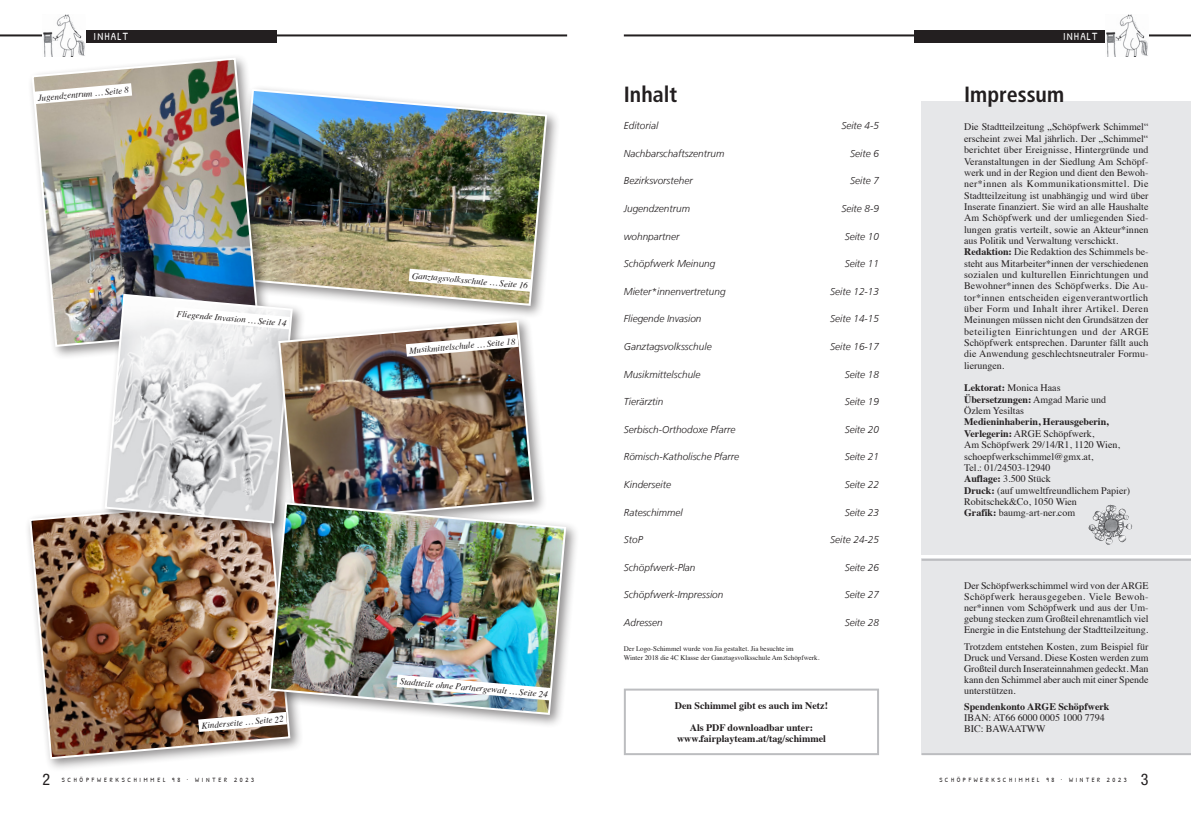
<style>
.page{position:relative;width:1191px;height:814px;background:#fff}
.page>*{position:absolute;margin:0;border:0;box-sizing:border-box;transform-origin:0 0}
.t1{font:700 condensed 22px "Frutiger LT Com";color:#231f20}
.t2{font:condensed 16px "Helvetica Neue LT Pro";color:#231f20}
.t3{font:11px "Patrick Hand";letter-spacing:.11em;color:#fff}
.t4{font:10px/11.3px "Times";color:#231f20}
.t5{font:italic 300 10px "Frutiger LT Com";color:#231f20}
.t6{font:700 10px/11px "Times";color:#231f20;text-align:center}
.t7{font:italic 9px "Times";color:#231f20}
.t8{font:7px/8.4px "Times";color:#231f20}
.t9{font:6.5px "Patrick Hand";letter-spacing:.43em;color:#231f20}
.t10{font:6.5px "Patrick Hand";letter-spacing:.41em;color:#231f20}
.s1{font-weight:700}
</style>
<div class="page">
<hr style="left:624px;top:34px;width:567px;height:2px;background:#231f20">
<div style="left:914px;top:30px;width:192px;height:12px;background:#231f20"></div>
<hr style="left:0;top:34px;width:567px;height:2px;background:#231f20">
<div style="left:85px;top:30px;width:192px;height:12px;background:#231f20"></div>
<img style="left:43px;top:14px;width:42px;height:39px">
<img style="left:1105px;top:14px;width:43px;height:43px">
<div style="left:230px;top:84px;width:330px;height:235px;background:#231f20;opacity:.5"></div>
<img style="left:273px;top:88px;width:275px;height:219px">
<svg style="left:409px;top:269px;width:122px;height:23px"></svg>
<div style="left:27px;top:53px;width:246px;height:307px;background:#231f20;opacity:.5"></div>
<img style="left:30px;top:56px;width:230px;height:292px">
<svg style="left:34px;top:83px;width:98px;height:21px"></svg>
<div style="left:24px;top:493px;width:280px;height:279px;background:#231f20;opacity:.5"></div>
<img style="left:28px;top:497px;width:263px;height:263px">
<svg style="left:198px;top:712px;width:89px;height:20px"></svg>
<div style="left:100px;top:289px;width:206px;height:247px;background:#231f20;opacity:.5"></div>
<svg style="left:103px;top:293px;width:191px;height:231px"></svg>
<svg style="left:173px;top:307px;width:117px;height:22px"></svg>
<div style="left:624px;top:688px;width:255px;height:67px;border:2px solid #bcbdc0"></div>
<div style="left:921px;top:102px;width:270px;height:453px;background:#e6e7e9"></div>
<img style="left:1088px;top:505px;width:44px;height:40px">
<div style="left:921px;top:559px;width:270px;height:196px;background:#e6e7e9"></div>
<hr style="left:921px;top:753px;width:270px;height:2px;background:#bcbdc0">
<hr style="left:921px;top:559px;width:270px;height:2px;background:#bcbdc0">
<div style="left:273px;top:315px;width:274px;height:220px;background:#231f20;opacity:.5"></div>
<img style="left:277px;top:319px;width:258px;height:178px">
<svg style="left:406px;top:334px;width:112px;height:22px"></svg>
<div style="left:264px;top:497px;width:315px;height:231px;background:#231f20;opacity:.5"></div>
<img style="left:268px;top:501px;width:299px;height:215px">
<img style="left:396px;top:674px;width:155px;height:26px">
<p class="t3" style="left:94px;top:28px;width:36px">INHALT</p>
<p class="t3" style="left:1063px;top:28px;width:36px">INHALT</p>
<p class="t7" style="left:37px;top:90px;width:93px;rotate:-5deg">Jugendzentrum … Seite 8</p>
<p class="t7" style="left:178px;top:306px;width:112px;rotate:5deg">Fliegende Invasion … Seite 14</p>
<p class="t7" style="left:201px;top:718px;width:84px;rotate:-5deg">Kinderseite … Seite 22</p>
<p class="t7" style="left:413px;top:268px;width:118px;rotate:5deg">Ganztagsvolksschule … Seite 16</p>
<p class="t7" style="left:408px;top:343px;width:108px;rotate:-5deg">Musikmittelschule … Seite 18</p>
<p class="t7" style="left:400px;top:673px;width:150px;rotate:5deg">Stadtteile ohne Partnergewalt … Seite 24</p>
<h1 class="t1" style="left:624px;top:81px;width:55px">Inhalt</h1>
<p class="t5" style="left:624px;top:120px;width:36px">Editorial</p>
<p class="t5" style="left:841px;top:120px;width:39px">Seite 4-5</p>
<p class="t5" style="left:624px;top:147px;width:102px">Nachbarschaftszentrum</p>
<p class="t5" style="left:850px;top:147px;width:30px">Seite 6</p>
<p class="t5" style="left:624px;top:175px;width:70px">Bezirksvorsteher</p>
<p class="t5" style="left:850px;top:175px;width:30px">Seite 7</p>
<p class="t5" style="left:624px;top:203px;width:68px">Jugendzentrum</p>
<p class="t5" style="left:841px;top:203px;width:39px">Seite 8-9</p>
<p class="t5" style="left:624px;top:230px;width:57px">wohnpartner</p>
<p class="t5" style="left:844px;top:230px;width:36px">Seite 10</p>
<p class="t5" style="left:624px;top:258px;width:93px">Schöpfwerk Meinung</p>
<p class="t5" style="left:844px;top:258px;width:36px">Seite 11</p>
<p class="t5" style="left:624px;top:285px;width:103px">Mieter*innenvertretung</p>
<p class="t5" style="left:830px;top:285px;width:50px">Seite 12-13</p>
<p class="t5" style="left:624px;top:313px;width:79px">Fliegende Invasion</p>
<p class="t5" style="left:830px;top:313px;width:50px">Seite 14-15</p>
<p class="t5" style="left:624px;top:340px;width:89px">Ganztagsvolksschule</p>
<p class="t5" style="left:830px;top:340px;width:50px">Seite 16-17</p>
<p class="t5" style="left:624px;top:368px;width:78px">Musikmittelschule</p>
<p class="t5" style="left:844px;top:368px;width:36px">Seite 18</p>
<p class="t5" style="left:624px;top:396px;width:41px">Tierärztin</p>
<p class="t5" style="left:844px;top:396px;width:36px">Seite 19</p>
<p class="t5" style="left:624px;top:423px;width:113px">Serbisch-Orthodoxe Pfarre</p>
<p class="t5" style="left:844px;top:423px;width:36px">Seite 20</p>
<p class="t5" style="left:624px;top:451px;width:117px">Römisch-Katholische Pfarre</p>
<p class="t5" style="left:844px;top:451px;width:36px">Seite 21</p>
<p class="t5" style="left:624px;top:478px;width:49px">Kinderseite</p>
<p class="t5" style="left:844px;top:478px;width:36px">Seite 22</p>
<p class="t5" style="left:624px;top:506px;width:60px">Rateschimmel</p>
<p class="t5" style="left:844px;top:506px;width:36px">Seite 23</p>
<p class="t5" style="left:624px;top:534px;width:20px">StoP</p>
<p class="t5" style="left:830px;top:534px;width:50px">Seite 24-25</p>
<p class="t5" style="left:624px;top:561px;width:73px">Schöpfwerk-Plan</p>
<p class="t5" style="left:844px;top:561px;width:36px">Seite 26</p>
<p class="t5" style="left:624px;top:589px;width:101px">Schöpfwerk-Impression</p>
<p class="t5" style="left:844px;top:589px;width:36px">Seite 27</p>
<p class="t5" style="left:624px;top:616px;width:40px">Adressen</p>
<p class="t5" style="left:844px;top:616px;width:36px">Seite 28</p>
<p class="t8" style="left:624px;top:644px;width:197px">Der Logo-Schimmel wurde von Jia gestaltet. Jia besuchte im<br>Winter 2018 die 4C Klasse der Ganztagsvolksschule Am Schöpfwerk.</p>
<p class="t6" style="left:675px;top:699px;width:155px">Den Schimmel gibt es auch im Netz!</p>
<p class="t6" style="left:677px;top:721px;width:150px">Als PDF downloadbar unter: www.fairplayteam.at/tag/schimmel</p>
<h1 class="t1" style="left:964px;top:81px;width:102px">Impressum</h1>
<p class="t4" style="left:964px;top:121px;width:186px">Die Stadtteilzeitung „Schöpfwerk Schimmel“ erscheint zwei Mal jährlich. Der „Schimmel“ berichtet über Ereignisse, Hintergründe und Veranstaltungen in der Siedlung Am Schöpf&shy;werk und in der Region und dient den Bewoh&shy;ner*innen als Kommunikationsmittel. Die Stadtteilzeitung ist unabhängig und wird über Inserate finanziert. Sie wird an alle Haushalte Am Schöpfwerk und der umliegenden Sied&shy;lungen gratis verteilt, sowie an Akteur*innen aus Politik und Verwaltung verschickt.<br><span class="s1">Redaktion:</span> Die Redaktion des Schimmels be&shy;steht aus Mitarbeiter*innen der verschiedenen sozialen und kulturellen Einrichtungen und Bewohner*innen des Schöpfwerks. Die Au&shy;tor*innen entscheiden eigenverantwortlich über Form und Inhalt ihrer Artikel. Deren Meinungen müssen nicht den Grundsätzen der beteiligten Einrichtungen und der ARGE Schöpfwerk entsprechen. Darunter fällt auch die Anwendung geschlechtsneutraler Formu&shy;lierungen.</p>
<p class="t4" style="left:964px;top:381px;width:144px"><span class="s1">Lektorat:</span> Monica Haas<br><span class="s1">Übersetzungen:</span> Amgad Marie und<br>Özlem Yesiltas</p>
<p class="t4" style="left:964px;top:415px;width:167px"><span class="s1">Medieninhaberin, Herausgeberin,<br>Verlegerin:</span> ARGE Schöpfwerk,<br>Am Schöpfwerk 29/14/R1, 1120 Wien, schoepfwerkschimmel@gmx.at,<br>Tel.: 01/24503-12940<br><span class="s1">Auflage:</span> 3.500 Stück<br><span class="s1">Druck:</span> (auf umweltfreundlichem Papier)<br>Robitschek&amp;Co, 1050 Wien<br><span class="s1">Grafik:</span> baumg-art-ner.com</p>
<p class="t4" style="left:964px;top:579px;width:186px;line-height:11px;text-align:justify">Der Schöpfwerkschimmel wird von der ARGE Schöpfwerk herausgegeben. Viele Bewoh&shy;ner*innen vom Schöpfwerk und aus der Um&shy;gebung stecken zum Großteil ehrenamtlich viel Energie in die Entstehung der Stadtteilzeitung.</p>
<p class="t4" style="left:964px;top:640px;width:186px;line-height:11px;text-align:justify">Trotzdem entstehen Kosten, zum Beispiel für Druck und Versand. Diese Kosten werden zum Großteil durch Inserateinnahmen gedeckt. Man kann den Schimmel aber auch mit einer Spende unterstützen.</p>
<p class="t6" style="left:964px;top:700px;width:147px">Spendenkonto ARGE Schöpfwerk</p>
<p class="t4" style="left:964px;top:711px;width:142px;line-height:11px">IBAN: AT66 6000 0005 1000 7794<br>BIC: BAWAATWW</p>
<h2 class="t2" style="left:43px;top:770px;width:9px">2</h2>
<p class="t9" style="left:62px;top:774px;width:194px">SCHÖPFWERKSCHIMMEL 98 . WINTER 2023</p>
<p class="t10" style="left:939px;top:774px;width:189px">SCHÖPFWERKSCHIMMEL 98 . WINTER 2023</p>
<h2 class="t2" style="left:1140px;top:770px;width:9px">3</h2>
</div>
